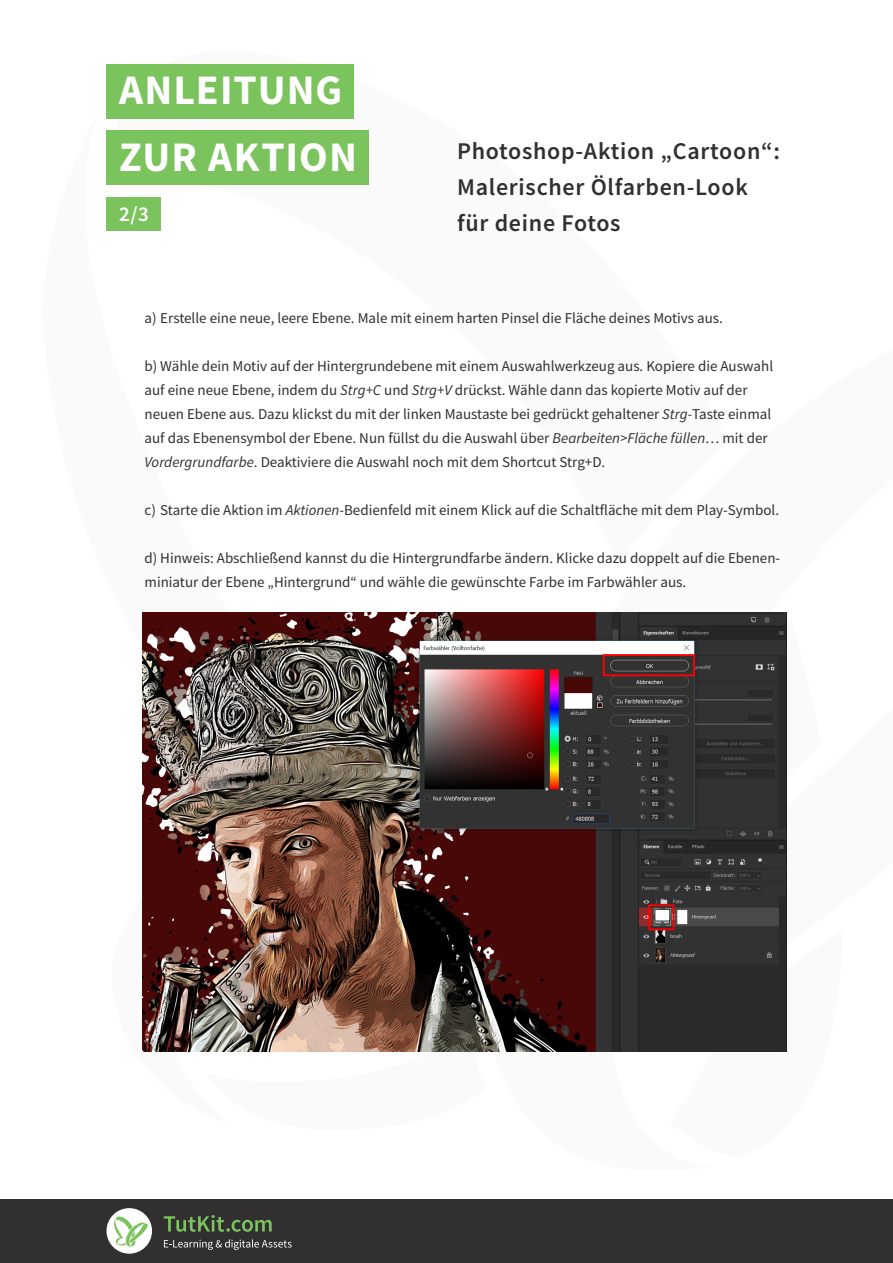
<style>
.page{position:relative;width:893px;height:1263px;background:#fff}
.page>*{position:absolute;margin:0;border:0;box-sizing:border-box;transform-origin:0 0}
.t1{font:700 42px/66.8px "Source Sans Pro";letter-spacing:.025em;color:#fff}
.t2{font:600 24px/36px "Source Sans Pro";letter-spacing:.03em;color:#312f30}
.t3{font:600 21px "Source Sans Pro";color:#fff}
.t4{font:15px/24px "Source Sans Pro";color:#312f30}
.s1{font-style:italic}
</style>
<div class="page">
<div style="left:106px;top:197px;width:55px;height:34px;background:#7bc35c"></div>
<div style="left:106px;top:64px;width:248px;height:55px;background:#7bc35c"></div>
<div style="left:106px;top:131px;width:262px;height:54px;background:#7bc35c"></div>
<div style="left:0;top:1199px;width:893px;height:64px;background:#312f30"></div>
<div style="left:106px;top:1208px;width:46px;height:46px;background:#fff;border-radius:50%"></div>
<svg style="left:114px;top:1216px;width:35px;height:30px"></svg>
<svg style="left:164px;top:1239px;width:128px;height:11px"></svg>
<svg style="left:164px;top:1215px;width:108px;height:17px"></svg>
<img style="left:142px;top:612px;width:645px;height:439px">
<h1 class="t1" style="left:119px;top:56px;width:239px">ANLEITUNG<br>ZUR AKTION</h1>
<h3 class="t3" style="left:119px;top:201px;width:32px">2/3</h3>
<h2 class="t2" style="left:457px;top:133px;width:324px">Photoshop-Aktion „Cartoon“:<br>Malerischer Ölfarben-Look für deine Fotos</h2>
<p class="t4" style="left:145px;top:306px;width:580px">a) Erstelle eine neue, leere Ebene. Male mit einem harten Pinsel die Fläche deines Motivs aus.</p>
<p class="t4" style="left:145px;top:354px;width:630px">b) Wähle dein Motiv auf der Hintergrundebene mit einem Auswahlwerkzeug aus. Kopiere die Auswahl auf eine neue Ebene, indem du <span class="s1">Strg+C</span> und <span class="s1">Strg+V</span> drückst. Wähle dann das kopierte Motiv auf der neuen Ebene aus. Dazu klickst du mit der linken Maustaste bei gedrückt gehaltener <span class="s1">Strg-</span>Taste einmal auf das Ebenensymbol der Ebene. Nun füllst du die Auswahl über <span class="s1">Bearbeiten&gt;Fläche füllen</span>… mit der <span class="s1">Vordergrundfarbe</span>. Deaktiviere die Auswahl noch mit dem Shortcut Strg+D.</p>
<p class="t4" style="left:145px;top:498px;width:636px">c) Starte die Aktion im <span class="s1">Aktionen</span>-Bedienfeld mit einem Klick auf die Schaltfläche mit dem Play-Symbol.</p>
<p class="t4" style="left:145px;top:546px;width:637px">d) Hinweis: Abschließend kannst du die Hintergrundfarbe ändern. Klicke dazu doppelt auf die Ebenen&shy;miniatur der Ebene „Hintergrund“ und wähle die gewünschte Farbe im Farbwähler aus.</p>
</div>
